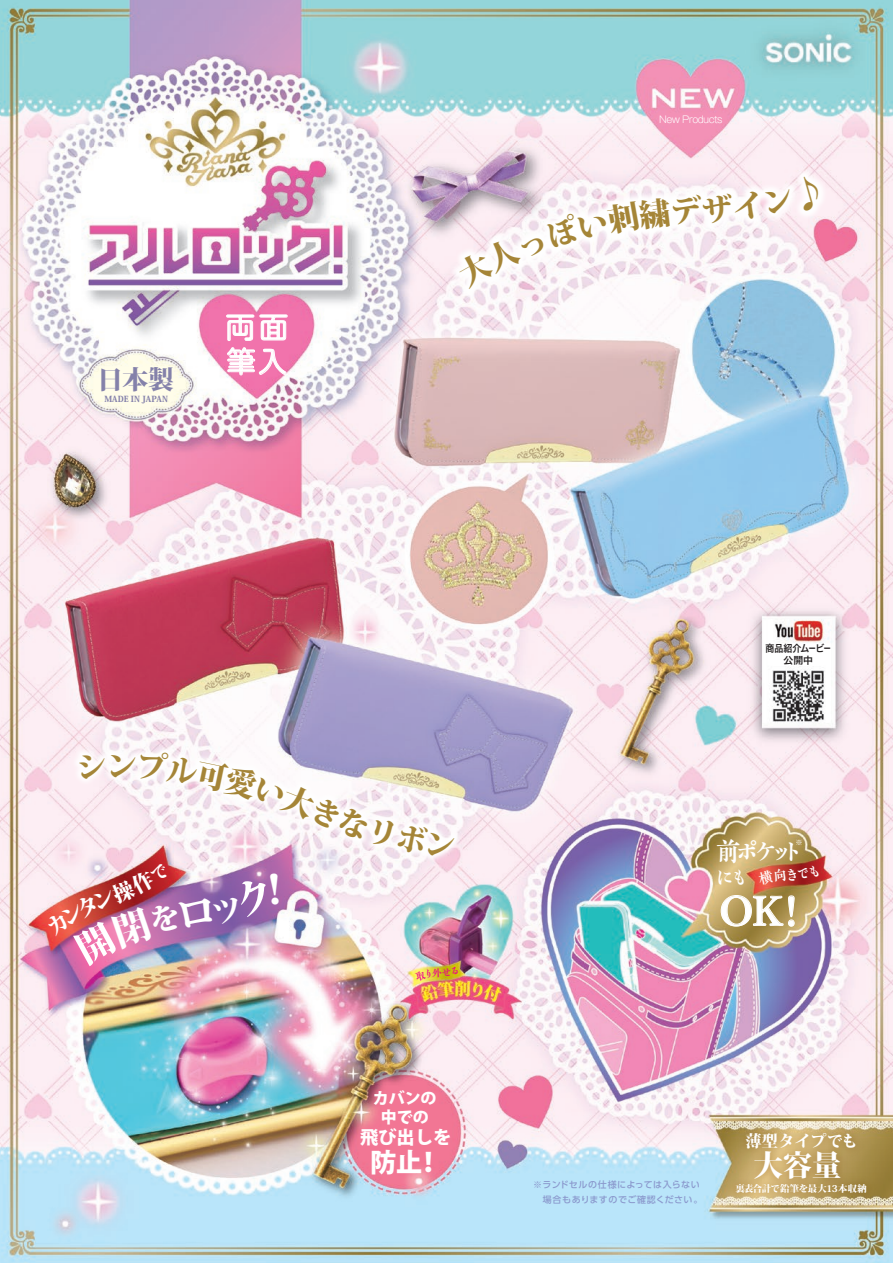
<style>
.page{position:relative;width:893px;height:1263px;background:#fff}
.page>*{position:absolute;margin:0;border:0;box-sizing:border-box;transform-origin:0 0}
.t1{font:700 45.15px "P Kiza Kinryou Std";color:#fff}
.t2{font:800 29.25px "Koz Min Pro";color:#fff}
.t3{font:28.8px/34.2px "UD Shin M Go Pro";color:#fff}
.t4{font:700 27.6px "P Kiza Kinryou Std";color:#fff}
.t5{font:800 26.1px "Koz Go Pro";color:#fff}
.t6{font:800 25.8px "Koz Min Pro";color:#8481aa}
.t7{font:700 19.95px "P Kiza Kinryou Std";color:#fff}
.t8{font:800 18.3px "Koz Go Pro";color:#fff}
.t9{font:800 16.2px "Koz Min Pro";color:#fff}
.t10{font:800 15.9px/18.6px "Koz Go Pro";color:#fff;text-align:center}
.t11{font:9.9px/12px "Hira Kaku Std W6";letter-spacing:.005em;color:#231f20;text-align:center;scale:.9 1}
.t12{font:300 9.6px "Gothic MB101 Pro";letter-spacing:-.06em;color:#fff}
.t13{font:800 9.3px "Koz Min Pro";letter-spacing:-.02em;color:#fff}
.t14{font:500 9px/14.1px "UD Shin Go Pro";letter-spacing:.055em;color:#8b99cd}
.t15{font:800 8.25px "Koz Min Pro";color:#8481aa}
.t16{font:500 7.2px "UD Shin Go Pro";color:#fff}
.s1{font-size:26.1px}
</style>
<div class="page">
<img style="left:0;top:0;width:893px;height:1263px">
<svg style="left:720px;top:894px;width:75px;height:33px;background:#b8a36b"></svg>
<img style="left:372px;top:79px;width:521px;height:306px">
<img style="left:0;top:586px;width:636px;height:443px">
<img style="left:723px;top:1120px;width:156px;height:87px">
<svg style="left:227px;top:315px;width:27px;height:26px"></svg>
<svg style="left:260px;top:315px;width:27px;height:25px"></svg>
<svg style="left:228px;top:348px;width:58px;height:27px;background:#f49bc3"></svg>
<svg style="left:757px;top:864px;width:62px;height:22px"></svg>
<svg style="left:455px;top:174px;width:367px;height:115px"></svg>
<img style="left:45px;top:750px;width:413px;height:231px">
<h3 class="t6" style="left:97px;top:360px;width:78px">日本製</h3>
<p class="t15" style="left:104px;top:393px;width:65px">MADE IN JAPAN</p>
<h3 class="t3" style="left:226px;top:309px;width:64px">両面筆入</h3>
<p class="t12" style="left:659px;top:111px;width:65px">New Products</p>
<h3 class="t10" style="left:373px;top:1090px;width:65px">カバンの中での</h3>
<h3 class="t8" style="left:360px;top:1125px;width:93px">飛び出しを</h3>
<h3 class="t5" style="left:370px;top:1145px;width:73px">防止！</h3>
<p class="t11" style="left:765px;top:642px;width:74px">商品紹介ムービー公開中</p>
<h3 class="t4" style="left:715px;top:832px;width:93px"><span class="s1">前</span>ポケット</h3>
<h3 class="t7" style="left:715px;top:864px;width:37px">にも</h3>
<h1 class="t1" style="left:719px;top:879px;width:80px">OK!</h1>
<p class="t16" style="left:795px;top:837px;width:9px">※</p>
<p class="t14" style="left:533px;top:1178px;width:171px">※ランドセルの仕様によっては入らない　場合もありますのでご確認ください。</p>
<h3 class="t9" style="left:746px;top:1129px;width:114px">薄型タイプでも</h3>
<h2 class="t2" style="left:754px;top:1144px;width:89px">大容量</h2>
<p class="t13" style="left:736px;top:1181px;width:133px">裏表合計で鉛筆を最大13本収納</p>
</div>
